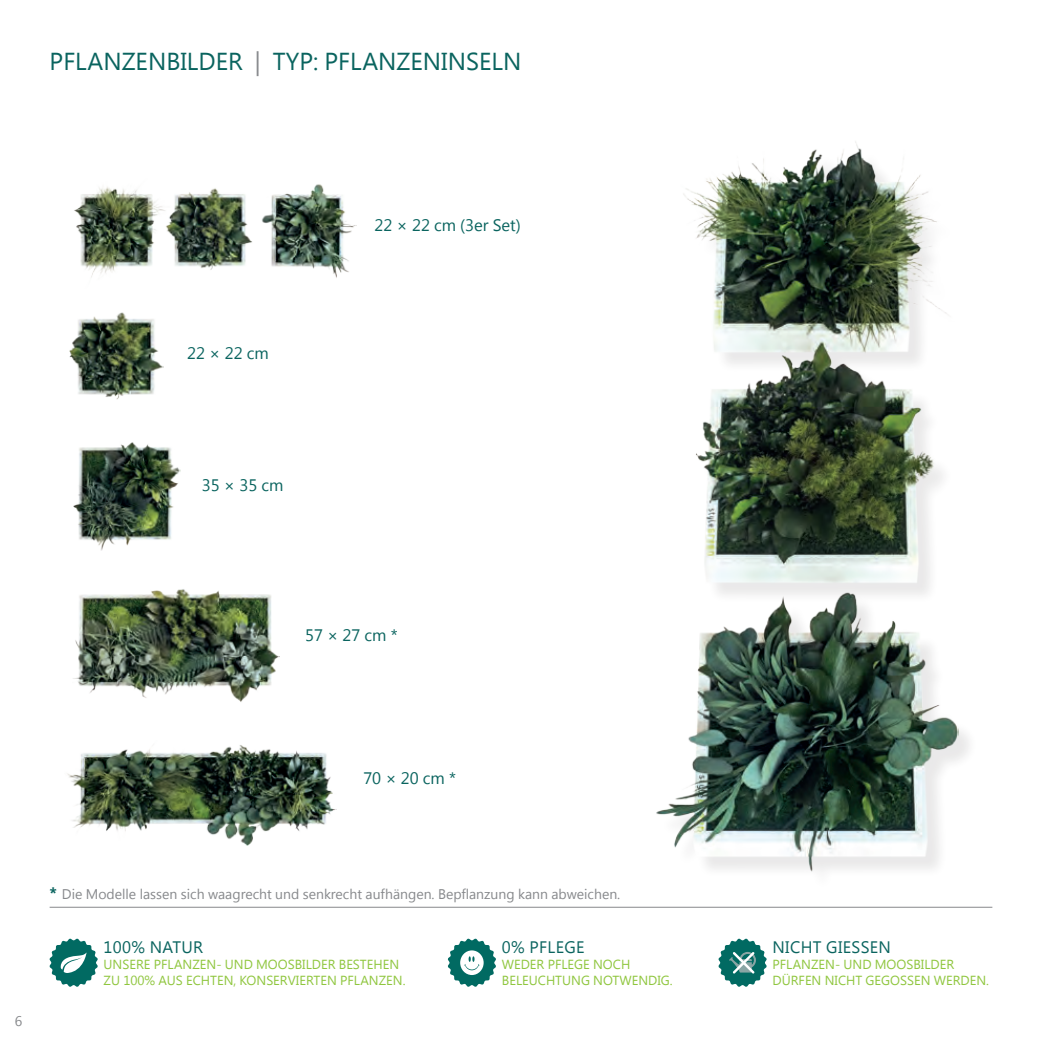
<style>
.page{position:relative;width:1042px;height:1042px;background:#fff}
.page>*{position:absolute;margin:0;border:0;box-sizing:border-box;transform-origin:0 0}
.t1{font:24.5px "Khmer UI";color:#0a645f}
.t2{font:16.62px "Khmer UI";letter-spacing:.01em;color:#0a645f}
.t3{font:14px "Khmer UI";color:#87898c}
.t4{font:13.12px/15.8px "Khmer UI";color:#8fc63e}
.s1{color:#87898c}
.s2{font-weight:700;font-size:16.62px;color:#0a645f}
</style>
<div class="page">
<hr style="left:50px;top:907px;width:942px;height:1px;background:#87898c">
<img style="left:70px;top:312px;width:93px;height:88px">
<img style="left:74px;top:184px;width:283px;height:94px">
<img style="left:73px;top:442px;width:108px;height:108px">
<img style="left:73px;top:589px;width:207px;height:113px">
<img style="left:67px;top:745px;width:270px;height:100px">
<svg style="left:49px;top:938px;width:49px;height:49px"></svg>
<svg style="left:448px;top:938px;width:48px;height:49px"></svg>
<svg style="left:718px;top:938px;width:49px;height:49px"></svg>
<img style="left:656px;top:141px;width:302px;height:731px">
<h1 class="t1" style="left:50px;top:47px;width:473px">PFLANZENBILDER <span class="s1">|</span> TYP: PFLANZENINSELN</h1>
<p class="t2" style="left:187px;top:343px;width:83px">22 × 22 cm</p>
<p class="t2" style="left:202px;top:476px;width:83px">35 × 35 cm</p>
<p class="t2" style="left:374px;top:216px;width:148px">22 × 22 cm (3er Set)</p>
<p class="t2" style="left:305px;top:625px;width:94px">57 × 27 cm *</p>
<p class="t2" style="left:363px;top:769px;width:94px">70 × 20 cm *</p>
<p class="t3" style="left:15px;top:1012px;width:9px">6</p>
<p class="t3" style="left:50px;top:886px;width:572px"><span class="s2">*</span> Die Modelle lassen sich waagrecht und senkrecht aufhängen. Bepflanzung kann abweichen.</p>
<p class="t2" style="left:104px;top:937px;width:101px">100% NATUR</p>
<p class="t4" style="left:104px;top:956px;width:303px">UNSERE PFLANZEN- UND MOOSBILDER BESTEHEN<br>ZU 100% AUS ECHTEN, KONSERVIERTEN PFLANZEN.</p>
<p class="t2" style="left:502px;top:937px;width:84px">0% PFLEGE</p>
<p class="t4" style="left:502px;top:956px;width:172px">WEDER PFLEGE NOCH<br>BELEUCHTUNG NOTWENDIG.</p>
<p class="t2" style="left:772px;top:937px;width:120px">NICHT GIESSEN</p>
<p class="t4" style="left:772px;top:956px;width:218px">PFLANZEN- UND MOOSBILDER<br>DÜRFEN NICHT GEGOSSEN WERDEN.</p>
</div>
